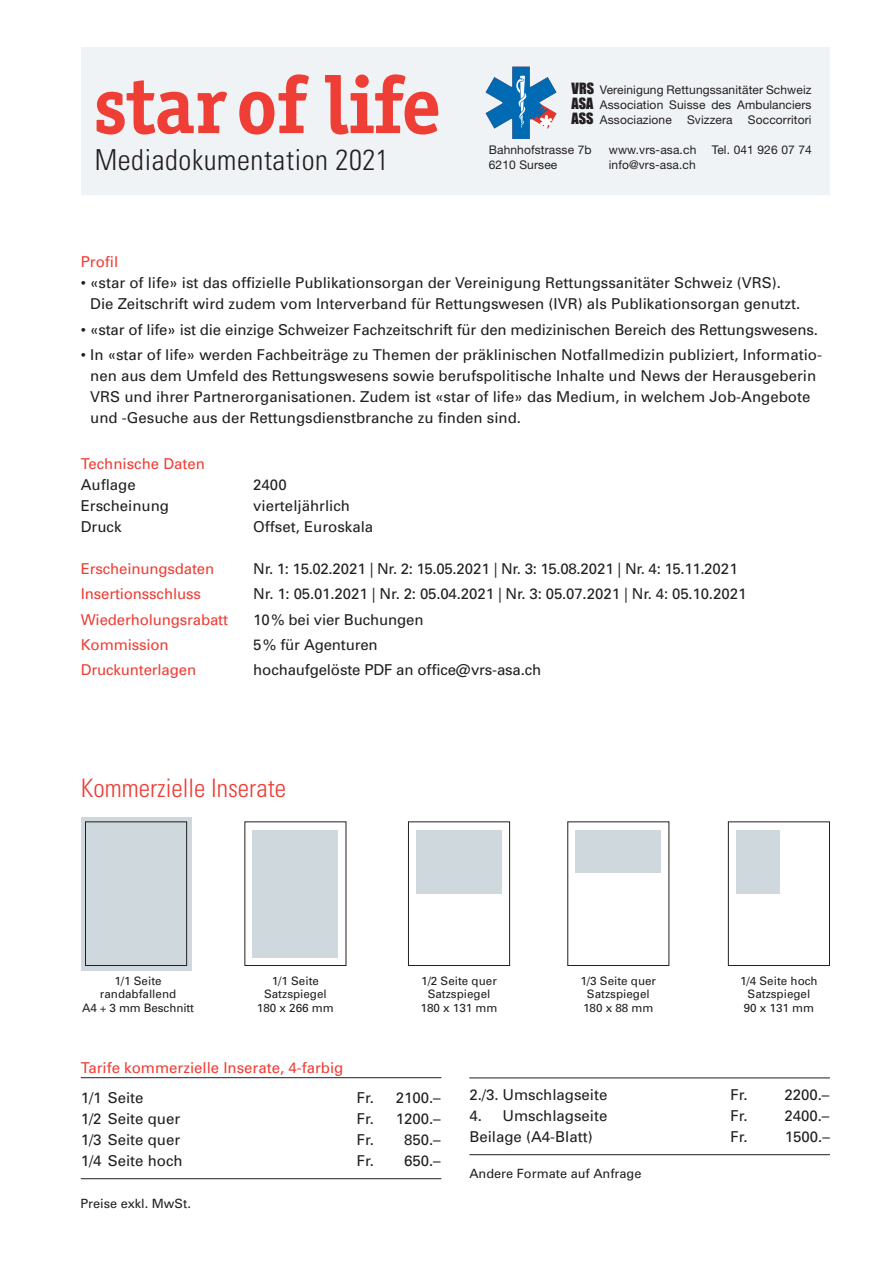
<style>
.page{position:relative;width:893px;height:1263px;background:#fff}
.page>*{position:absolute;margin:0;border:0;box-sizing:border-box;transform-origin:0 0}
.t1{font:700 83.4px "Officina Serif";letter-spacing:-.005em;color:#ee3e35}
.t2{font:300 condensed 28.95px "Univers";letter-spacing:.02em;color:#231f20}
.t3{font:300 condensed 25.5px "Univers";color:#ee3e35}
.t4{font:15px/21px "Univers";color:#231f20}
.t5{font:15px "Univers";letter-spacing:-.01em;color:#ee3e35}
.t6{font:12.75px "Univers";color:#231f20}
.t7{font:12px "Helvetica Neue LT Std";letter-spacing:.01em;color:#231f20}
.t8{font:11.7px "Univers";color:#231f20}
.s1{font-family:"Impact";font-size:14.25px}
</style>
<div class="page">
<div style="left:81px;top:47px;width:748px;height:148px;background:#f0f3f5"></div>
<div style="left:81px;top:817px;width:110px;height:153px;background:#cfd8dd"></div>
<div style="left:85px;top:821px;width:102px;height:145px;border:1px solid #231f20"></div>
<div style="left:253px;top:830px;width:85px;height:127px;background:#cfd8dd"></div>
<div style="left:408px;top:821px;width:102px;height:145px;border:1px solid #231f20"></div>
<div style="left:416px;top:830px;width:86px;height:64px;background:#cfd8dd"></div>
<div style="left:728px;top:821px;width:102px;height:145px;border:1px solid #231f20"></div>
<div style="left:736px;top:830px;width:43px;height:64px;background:#cfd8dd"></div>
<div style="left:576px;top:830px;width:85px;height:42px;background:#cfd8dd"></div>
<hr style="left:81px;top:1077px;width:360px;height:1px;background:#231f20">
<hr style="left:81px;top:1178px;width:360px;height:1px;background:#231f20">
<hr style="left:469px;top:1077px;width:361px;height:1px;background:#231f20">
<hr style="left:469px;top:1154px;width:361px;height:1px;background:#231f20">
<svg style="left:486px;top:67px;width:71px;height:71px"></svg>
<p class="t1" style="left:93px;top:56px;width:350px">star of life</p>
<p class="t2" style="left:95px;top:142px;width:296px">Mediadokumentation 2021</p>
<p class="t7" style="left:571px;top:83px;width:242px"><span class="s1">VRS</span> Vereinigung Rettungssanitäter Schweiz</p>
<p class="t7" style="left:571px;top:98px;width:242px"><span class="s1">ASA</span> Association Suisse des Ambulanciers</p>
<p class="t7" style="left:571px;top:113px;width:102px"><span class="s1">ASS</span> Associazione</p>
<p class="t7" style="left:687px;top:113px;width:47px">Svizzera</p>
<p class="t7" style="left:748px;top:113px;width:65px">Soccorritori</p>
<p class="t7" style="left:489px;top:143px;width:104px">Bahnhofstrasse 7b</p>
<p class="t7" style="left:609px;top:143px;width:89px">www.vrs-asa.ch</p>
<p class="t7" style="left:712px;top:143px;width:102px">Tel. 041 926 07 74</p>
<p class="t7" style="left:489px;top:158px;width:70px">6210 Sursee</p>
<p class="t7" style="left:609px;top:158px;width:89px">info@vrs-asa.ch</p>
<p class="t5" style="left:81px;top:253px;width:39px">Profil</p>
<p class="t4" style="left:90px;top:273px;width:712px;text-indent:-9px">• «star of life» ist das offizielle Publikationsorgan der Vereinigung Rettungssanitäter Schweiz (VRS).<br>Die Zeitschrift wird zudem vom Interverband für Rettungswesen (IVR) als Publikationsorgan genutzt.</p>
<p class="t4" style="left:81px;top:319px;width:739px">• «star of life» ist die einzige Schweizer Fachzeitschrift für den medizinischen Bereich des Rettungswesens.</p>
<p class="t4" style="left:90px;top:344px;width:733px;text-indent:-9px">• In «star of life» werden Fachbeiträge zu Themen der präklinischen Notfallmedizin publiziert, Informatio&shy;nen aus dem Umfeld des Rettungswesens sowie berufspolitische Inhalte und News der Herausgeberin VRS und ihrer Partnerorganisationen. Zudem ist «star of life» das Medium, in welchem Job-Angebote und -Gesuche aus der Rettungsdienstbranche zu finden sind.</p>
<p class="t5" style="left:81px;top:455px;width:126px">Technische Daten</p>
<p class="t4" style="left:81px;top:474px;width:57px">Auflage</p>
<p class="t4" style="left:253px;top:474px;width:35px">2400</p>
<p class="t4" style="left:81px;top:495px;width:90px">Erscheinung</p>
<p class="t4" style="left:253px;top:495px;width:98px">vierteljährlich</p>
<p class="t4" style="left:81px;top:516px;width:42px">Druck</p>
<p class="t4" style="left:253px;top:516px;width:122px">Offset, Euroskala</p>
<p class="t5" style="left:81px;top:560px;width:135px">Erscheinungsdaten</p>
<p class="t4" style="left:253px;top:558px;width:486px">Nr. 1: 15.02.2021 | Nr. 2: 15.05.2021 | Nr. 3: 15.08.2021 | Nr. 4: 15.11.2021</p>
<p class="t5" style="left:81px;top:585px;width:122px">Insertionsschluss</p>
<p class="t4" style="left:253px;top:584px;width:495px">Nr. 1: 05.01.2021 | Nr. 2: 05.04.2021 | Nr. 3: 05.07.2021 | Nr. 4: 05.10.2021</p>
<p class="t5" style="left:81px;top:610px;width:149px">Wiederholungsrabatt</p>
<p class="t4" style="left:253px;top:609px;width:172px">10% bei vier Buchungen</p>
<p class="t5" style="left:81px;top:636px;width:89px">Kommission</p>
<p class="t4" style="left:253px;top:634px;width:126px">5% für Agenturen</p>
<p class="t5" style="left:81px;top:661px;width:117px">Druckunterlagen</p>
<p class="t4" style="left:253px;top:659px;width:290px">hochaufgelöste PDF an office@vrs-asa.ch</p>
<p class="t3" style="left:81px;top:772px;width:207px">Kommerzielle Inserate</p>
<p class="t8" style="left:114px;top:974px;width:49px">1/1 Seite</p>
<p class="t8" style="left:100px;top:987px;width:78px">randabfallend</p>
<p class="t8" style="left:82px;top:1001px;width:114px">A4 + 3 mm Beschnitt</p>
<p class="t8" style="left:272px;top:974px;width:49px">1/1 Seite</p>
<p class="t8" style="left:264px;top:987px;width:64px">Satzspiegel</p>
<p class="t8" style="left:257px;top:1001px;width:78px">180 x 266 mm</p>
<p class="t8" style="left:421px;top:974px;width:77px">1/2 Seite quer</p>
<p class="t8" style="left:428px;top:987px;width:64px">Satzspiegel</p>
<p class="t8" style="left:421px;top:1001px;width:78px">180 x 131 mm</p>
<p class="t8" style="left:580px;top:974px;width:77px">1/3 Seite quer</p>
<p class="t8" style="left:587px;top:987px;width:64px">Satzspiegel</p>
<p class="t8" style="left:583px;top:1001px;width:72px">180 x 88 mm</p>
<p class="t8" style="left:740px;top:974px;width:79px">1/4 Seite hoch</p>
<p class="t8" style="left:747px;top:987px;width:64px">Satzspiegel</p>
<p class="t8" style="left:744px;top:1001px;width:72px">90 x 131 mm</p>
<p class="t5" style="left:81px;top:1059px;width:264px">Tarife kommerzielle Inserate, 4-farbig</p>
<p class="t4" style="left:81px;top:1087px;width:64px">1/1 Seite</p>
<p class="t4" style="left:357px;top:1087px;width:85px">Fr. 2100.–</p>
<p class="t4" style="left:81px;top:1108px;width:101px">1/2 Seite quer</p>
<p class="t4" style="left:357px;top:1108px;width:85px">Fr. 1200.–</p>
<p class="t4" style="left:81px;top:1129px;width:101px">1/3 Seite quer</p>
<p class="t4" style="left:357px;top:1129px;width:85px">Fr. 850.–</p>
<p class="t4" style="left:81px;top:1150px;width:104px">1/4 Seite hoch</p>
<p class="t4" style="left:357px;top:1150px;width:85px">Fr. 650.–</p>
<p class="t6" style="left:80px;top:1196px;width:112px">Preise exkl. MwSt.</p>
<p class="t4" style="left:469px;top:1084px;width:140px">2./3. Umschlagseite</p>
<p class="t4" style="left:730px;top:1084px;width:19px">Fr.</p>
<p class="t4" style="left:784px;top:1084px;width:47px">2200.–</p>
<p class="t4" style="left:469px;top:1105px;width:140px">4. Umschlagseite</p>
<p class="t4" style="left:730px;top:1105px;width:19px">Fr.</p>
<p class="t4" style="left:784px;top:1105px;width:47px">2400.–</p>
<p class="t4" style="left:469px;top:1126px;width:125px">Beilage (A4-Blatt)</p>
<p class="t4" style="left:730px;top:1126px;width:19px">Fr.</p>
<p class="t4" style="left:785px;top:1126px;width:47px">1500.–</p>
<p class="t6" style="left:469px;top:1166px;width:174px">Andere Formate auf Anfrage</p>
</div>
